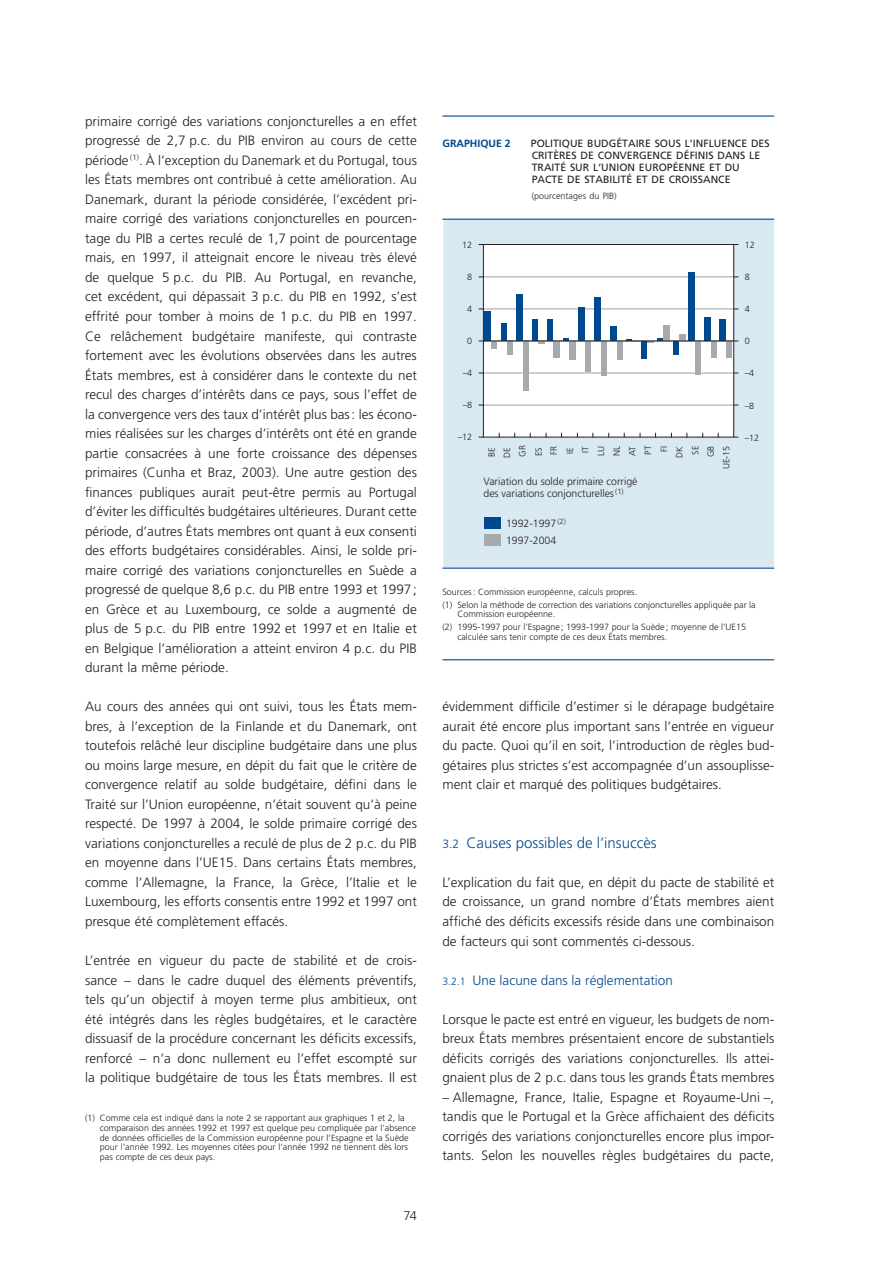
<style>
.page{position:relative;width:893px;height:1263px;background:#fff}
.page>*{position:absolute;margin:0;border:0;box-sizing:border-box;transform-origin:0 0}
.t1{font:300 15px "Frutiger LT";color:#01498e}
.t2{font:300 13.5px/19.5px "Frutiger LT";color:#231f20;text-align:justify}
.t3{font:300 13.5px "Frutiger LT";color:#01498e}
.t4{font:300 12.75px "Frutiger LT";color:#231f20}
.t5{font:10.5px/12px "Frutiger LT";color:#231f20}
.t6{font:300 10.5px/17px "Frutiger LT";color:#231f20}
.t7{font:700 10.5px "Frutiger LT";color:#01498e}
.t8{font:300 9px/15.6px "Frutiger LT";color:#231f20}
.s1{font-size:12px}
.s2{font-size:10.5px}
</style>
<div class="page">
<div style="left:443px;top:219px;width:331px;height:349px;background:#d8e9f1"></div>
<div style="left:442px;top:219px;width:333px;height:349px;border:1px solid #fff"></div>
<div style="left:483px;top:244px;width:250px;height:193px;background:#fff"></div>
<hr style="left:483px;top:277px;width:251px;height:1px;background:#9d9fa2">
<hr style="left:483px;top:309px;width:251px;height:1px;background:#9d9fa2">
<hr style="left:483px;top:373px;width:251px;height:1px;background:#9d9fa2">
<hr style="left:483px;top:405px;width:251px;height:1px;background:#9d9fa2">
<div style="left:491px;top:341px;width:6px;height:8px;background:#a8a9ad"></div>
<div style="left:507px;top:341px;width:5px;height:14px;background:#a8a9ad"></div>
<div style="left:522px;top:341px;width:6px;height:50px;background:#a8a9ad"></div>
<div style="left:553px;top:341px;width:6px;height:17px;background:#a8a9ad"></div>
<div style="left:569px;top:341px;width:6px;height:18px;background:#a8a9ad"></div>
<div style="left:585px;top:341px;width:6px;height:30px;background:#a8a9ad"></div>
<div style="left:600px;top:341px;width:6px;height:34px;background:#a8a9ad"></div>
<div style="left:616px;top:341px;width:6px;height:19px;background:#a8a9ad"></div>
<div style="left:641px;top:341px;width:6px;height:17px;background:#01498e"></div>
<div style="left:672px;top:341px;width:6px;height:13px;background:#01498e"></div>
<div style="left:694px;top:341px;width:6px;height:33px;background:#a8a9ad"></div>
<div style="left:710px;top:341px;width:6px;height:17px;background:#a8a9ad"></div>
<div style="left:726px;top:341px;width:6px;height:17px;background:#a8a9ad"></div>
<div style="left:485px;top:311px;width:6px;height:30px;background:#01498e"></div>
<div style="left:500px;top:323px;width:6px;height:18px;background:#01498e"></div>
<div style="left:516px;top:294px;width:6px;height:47px;background:#01498e"></div>
<div style="left:532px;top:319px;width:5px;height:22px;background:#01498e"></div>
<div style="left:547px;top:319px;width:6px;height:22px;background:#01498e"></div>
<svg style="left:563px;top:338px;width:6px;height:3px"></svg>
<div style="left:579px;top:307px;width:6px;height:34px;background:#01498e"></div>
<div style="left:594px;top:297px;width:6px;height:44px;background:#01498e"></div>
<div style="left:610px;top:326px;width:6px;height:15px;background:#01498e"></div>
<svg style="left:626px;top:339px;width:12px;height:2px"></svg>
<svg style="left:647px;top:338px;width:16px;height:3px"></svg>
<div style="left:663px;top:325px;width:6px;height:16px;background:#a8a9ad"></div>
<div style="left:679px;top:334px;width:6px;height:7px;background:#a8a9ad"></div>
<div style="left:688px;top:272px;width:6px;height:69px;background:#01498e"></div>
<div style="left:704px;top:317px;width:6px;height:24px;background:#01498e"></div>
<div style="left:719px;top:319px;width:6px;height:22px;background:#01498e"></div>
<hr style="left:483px;top:341px;width:251px;height:1px;background:#231f20">
<div style="left:483px;top:518px;width:17px;height:11px;background:#01498e"></div>
<div style="left:483px;top:535px;width:17px;height:11px;background:#a8a9ad"></div>
<div style="left:483px;top:244px;width:251px;height:193px;border:1px solid #231f20"></div>
<hr style="left:442px;top:219px;width:332px;height:1px;background:#01498e">
<hr style="left:442px;top:116px;width:332px;height:1px;background:#01498e">
<hr style="left:442px;top:568px;width:332px;height:1px;background:#01498e">
<hr style="left:442px;top:659px;width:332px;height:1px;background:#01498e">
<p class="t2" style="left:85px;top:112px;width:333px">primaire corrigé des variations conjoncturelles a en effet progressé de 2,7 p.c. du PIB environ au cours de cette période <sup>(1)</sup>. À l’exception du Danemark et du Portugal, tous les États membres ont contribué à cette amélioration. Au Danemark, durant la période considérée, l’excédent pri&shy;maire corrigé des variations conjoncturelles en pourcen&shy;tage du PIB a certes reculé de 1,7 point de pourcentage mais, en 1997, il atteignait encore le niveau très élevé de quelque 5 p.c. du PIB. Au Portugal, en revanche, cet excédent, qui dépassait 3 p.c. du PIB en 1992, s’est effrité pour tomber à moins de 1 p.c. du PIB en 1997.<br>Ce relâchement budgétaire manifeste, qui contraste fortement avec les évolutions observées dans les autres États membres, est à considérer dans le contexte du net recul des charges d’intérêts dans ce pays, sous l’effet de la convergence vers des taux d’intérêt plus bas : les écono&shy;mies réalisées sur les charges d’intérêts ont été en grande partie consacrées à une forte croissance des dépenses primaires (Cunha et Braz, 2003). Une autre gestion des finances publiques aurait peut-être permis au Portugal d’éviter les difficultés budgétaires ultérieures. Durant cette période, d’autres États membres ont quant à eux consenti des efforts budgétaires considérables. Ainsi, le solde pri&shy;maire corrigé des variations conjoncturelles en Suède a progressé de quelque 8,6 p.c. du PIB entre 1993 et 1997 ; en Grèce et au Luxembourg, ce solde a augmenté de plus de 5 p.c. du PIB entre 1992 et 1997 et en Italie et en Belgique l’amélioration a atteint environ 4 p.c. du PIB durant la même période.</p>
<p class="t2" style="left:85px;top:698px;width:333px">Au cours des années qui ont suivi, tous les États mem&shy;bres, à l’exception de la Finlande et du Danemark, ont toutefois relâché leur discipline budgétaire dans une plus ou moins large mesure, en dépit du fait que le critère de convergence relatif au solde budgétaire, défini dans le Traité sur l’Union européenne, n’était souvent qu’à peine respecté. De 1997 à 2004, le solde primaire corrigé des variations conjoncturelles a reculé de plus de 2 p.c. du PIB en moyenne dans l’UE15. Dans certains États membres, comme l’Allemagne, la France, la Grèce, l’Italie et le Luxembourg, les efforts consentis entre 1992 et 1997 ont presque été complètement effacés.</p>
<p class="t2" style="left:85px;top:951px;width:333px">L’entrée en vigueur du pacte de stabilité et de crois&shy;sance – dans le cadre duquel des éléments préventifs, tels qu’un objectif à moyen terme plus ambitieux, ont été intégrés dans les règles budgétaires, et le caractère dissuasif de la procédure concernant les déficits excessifs, renforcé – n’a donc nullement eu l’effet escompté sur la politique budgétaire de tous les États membres. Il est</p>
<p class="t8" style="left:100px;top:1114px;width:317px;line-height:9.8px;text-indent:-15px">(1) Comme cela est indiqué dans la note 2 se rapportant aux graphiques 1 et 2, la comparaison des années 1992 et 1997 est quelque peu compliquée par l’absence de données officielles de la Commission européenne pour l’Espagne et la Suède pour l’année 1992. Les moyennes citées pour l’année 1992 ne tiennent dès lors pas compte de ces deux pays.</p>
<p class="t4" style="left:403px;top:1211px;width:15px">74</p>
<p class="t7" style="left:442px;top:139px;width:70px">GRAPHIQUE 2</p>
<p class="t5" style="left:531px;top:138px;width:240px">POLITIQUE BUDGÉTAIRE SOUS L'INFLUENCE DES CRITÈRES DE CONVERGENCE DÉFINIS DANS LE TRAITÉ SUR L’UNION EUROPÉENNE ET DU PACTE DE STABILITÉ ET DE CROISSANCE</p>
<p class="t8" style="left:531px;top:189px;width:86px">(pourcentages du PIB)</p>
<p class="t8" style="left:462px;top:237px;width:12px">12</p>
<p class="t8" style="left:744px;top:238px;width:12px">12</p>
<p class="t8" style="left:467px;top:269px;width:7px">8</p>
<p class="t8" style="left:744px;top:270px;width:7px">8</p>
<p class="t8" style="left:467px;top:302px;width:7px">4</p>
<p class="t8" style="left:744px;top:302px;width:7px">4</p>
<p class="t8" style="left:467px;top:334px;width:7px">0</p>
<p class="t8" style="left:744px;top:334px;width:7px">0</p>
<p class="t8" style="left:462px;top:366px;width:11px">–4</p>
<p class="t8" style="left:744px;top:366px;width:11px">–4</p>
<p class="t8" style="left:462px;top:398px;width:11px">–8</p>
<p class="t8" style="left:744px;top:398px;width:11px">–8</p>
<p class="t8" style="left:458px;top:430px;width:16px">–12</p>
<p class="t8" style="left:744px;top:430px;width:16px">–12</p>
<p class="t8" style="left:484px;top:458px;width:14px;rotate:-90deg">BE<br>DE<br>GR<br>ES</p>
<p class="t8" style="left:546px;top:469px;width:25px;text-align:right;rotate:-90deg">FR<br>IE<br>IT<br>LU<br>NL<br>AT<br>PT<br>FI<br>DK<br>SE<br>GB<br>UE-15</p>
<p class="t6" style="left:483px;top:476px;width:155px;line-height:12px">Variation du solde primaire corrigé des variations conjoncturelles <sup>(1)</sup></p>
<p class="t6" style="left:506px;top:515px;width:61px">1992-1997 <sup>(2)<br></sup>1997-2004</p>
<p class="t8" style="left:442px;top:586px;width:315px;line-height:12.8px">Sources: Commission européenne, calculs propres.<br>(1) Selon la méthode de correction des variations conjoncturelles appliquée par la</p>
<p class="t8" style="left:442px;top:608px;width:305px;line-height:12.8px;text-indent:15px">Commission européenne.<br>(2) 1995-1997 pour l’Espagne ; 1993-1997 pour la Suède ; moyenne de l’UE15</p>
<p class="t8" style="left:457px;top:630px;width:211px">calculée sans tenir compte de ces deux États membres.</p>
<p class="t2" style="left:442px;top:698px;width:333px">évidemment difficile d’estimer si le dérapage budgétaire aurait été encore plus important sans l’entrée en vigueur du pacte. Quoi qu’il en soit, l’introduction de règles bud&shy;gétaires plus strictes s’est accompagnée d’un assouplisse&shy;ment clair et marqué des politiques budgétaires.</p>
<p class="t1" style="left:442px;top:836px;width:216px"><span class="s1">3.2</span> Causes possibles de l’insuccès</p>
<p class="t2" style="left:442px;top:873px;width:333px">L’explication du fait que, en dépit du pacte de stabilité et de croissance, un grand nombre d’États membres aient affiché des déficits excessifs réside dans une combinaison de facteurs qui sont commentés ci-dessous.</p>
<p class="t3" style="left:442px;top:974px;width:232px"><span class="s2">3.2.1</span> Une lacune dans la réglementation</p>
<p class="t2" style="left:442px;top:1010px;width:333px">Lorsque le pacte est entré en vigueur, les budgets de nom&shy;breux États membres présentaient encore de substantiels déficits corrigés des variations conjoncturelles. Ils attei&shy;gnaient plus de 2 p.c. dans tous les grands États membres</p>
<p class="t2" style="left:442px;top:1088px;width:333px">– Allemagne, France, Italie, Espagne et Royaume-Uni –, tandis que le Portugal et la Grèce affichaient des déficits corrigés des variations conjoncturelles encore plus impor&shy;tants. Selon les nouvelles règles budgétaires du pacte,</p>
</div>
